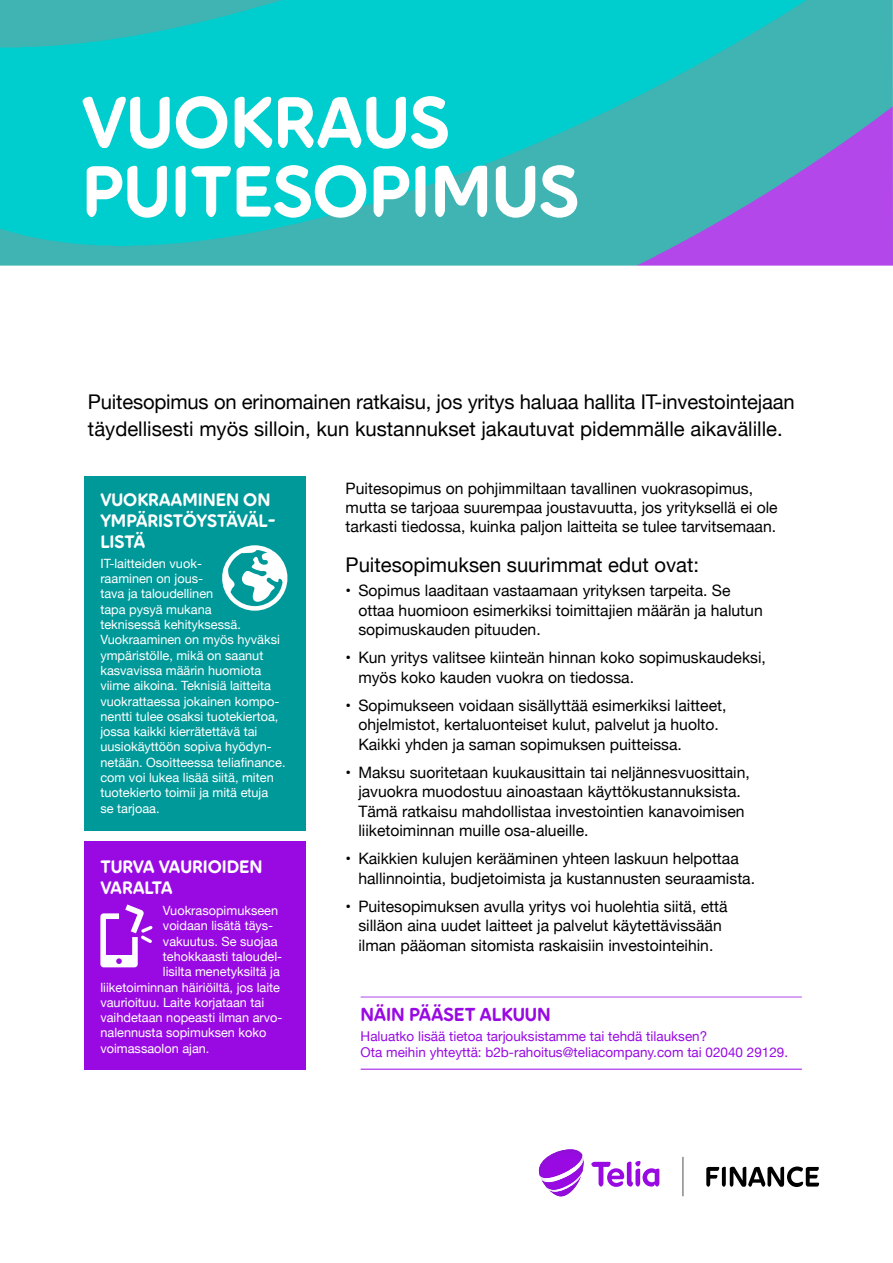
<style>
.page{position:relative;width:893px;height:1263px;background:#fff}
.page>*{position:absolute;margin:0;border:0;box-sizing:border-box;transform-origin:0 0}
.t1{font:72px "Pebble CAPS";color:#fff}
.ingress{font:20.25px/27px "Helvetica Neue";letter-spacing:-.005em;color:#000}
.mellanrubrik{font:20.25px "Helvetica Neue";color:#000}
.mellanrubrik-2{font:18.75px "Pebble CAPS";color:#990ae3}
.mellanrubrik-3{font:18px/21px "Pebble CAPS";color:#fff}
.Bröd{font:15.75px/19.5px "Helvetica Neue";color:#000}
.t2{font:13.5px "Helvetica Neue";color:#990ae3}
.t3{font:12.75px/15.3px "Helvetica Neue";color:#fff}
</style>
<div class="page">
<svg style="left:591px;top:1161px;width:68px;height:26px"></svg>
<img style="left:542px;top:1182px;width:5px;height:6px">
<img style="left:539px;top:1149px;width:43px;height:27px">
<img style="left:551px;top:1192px;width:20px;height:4px">
<img style="left:547px;top:1182px;width:32px;height:10px">
<img style="left:540px;top:1155px;width:44px;height:27px">
<svg style="left:706px;top:1166px;width:113px;height:21px"></svg>
<svg style="left:683px;top:1157px;width:1px;height:39px"></svg>
<img style="left:0;top:0;width:893px;height:266px">
<hr style="left:361px;top:997px;width:441px;height:1px;background:#b347eb">
<hr style="left:361px;top:1069px;width:441px;height:1px;background:#990ae3">
<div style="left:84px;top:476px;width:222px;height:354px;background:#099"></div>
<div style="left:84px;top:841px;width:222px;height:229px;background:#990ae3"></div>
<svg style="left:100px;top:904px;width:53px;height:63px"></svg>
<svg style="left:222px;top:545px;width:66px;height:66px"></svg>
<p class="t1" style="left:82px;top:77px;width:369px">VUOKRAUS</p>
<p class="t1" style="left:82px;top:146px;width:498px">PUITESOPIMUS</p>
<p class="ingress" style="left:88px;top:390px;width:708px">Puitesopimus on erinomainen ratkaisu, jos yritys haluaa hallita IT-investointejaan täydellisesti myös silloin, kun kustannukset jakautuvat pidemmälle aikavälille.</p>
<p class="mellanrubrik-3" style="left:100px;top:489px;width:177px">VUOKRAAMINEN ON<br>YMPÄRISTÖYSTÄVÄL-<br>LISTÄ</p>
<p class="t3" style="left:100px;top:556px;width:187px">IT-laitteiden vuok-<br>raaminen on jous-<br>tava ja taloudellinen<br>tapa pysyä mukana<br>teknisessä kehityksessä.<br>Vuokraaminen on myös hyväksi ympäristölle, mikä on saanut kasvavissa määrin huomiota viime aikoina. Teknisiä laitteita vuokrattaessa jokainen kompo&shy;nentti tulee osaksi tuotekiertoa, jossa kaikki kierrätettävä tai uusiokäyttöön sopiva hyödyn&shy;netään. Osoitteessa teliafinance. com voi lukea lisää siitä, miten tuotekierto toimii ja mitä etuja<br>se tarjoaa.</p>
<p class="mellanrubrik-3" style="left:100px;top:856px;width:164px">TURVA VAURIOIDEN<br>VARALTA</p>
<p class="t3" style="left:163px;top:903px;width:117px">Vuokrasopimukseen</p>
<p class="t3" style="left:163px;top:919px;width:112px">voidaan lisätä täys-</p>
<p class="t3" style="left:163px;top:934px;width:116px">vakuutus. Se suojaa</p>
<p class="t3" style="left:163px;top:949px;width:121px">tehokkaasti taloudel-</p>
<p class="t3" style="left:163px;top:965px;width:118px">lisilta menetyksiltä ja</p>
<p class="t3" style="left:100px;top:980px;width:181px">liiketoiminnan häiriöiltä, jos laite</p>
<p class="t3" style="left:100px;top:995px;width:165px">vaurioituu. Laite korjataan tai</p>
<p class="t3" style="left:100px;top:1011px;width:184px">vaihdetaan nopeasti ilman arvo-</p>
<p class="t3" style="left:100px;top:1026px;width:168px">nalennusta sopimuksen koko</p>
<p class="t3" style="left:100px;top:1041px;width:111px">voimassaolon ajan.</p>
<p class="Bröd" style="left:346px;top:480px;width:434px;line-height:18.9px">Puitesopimus on pohjimmiltaan tavallinen vuokrasopimus, mutta se tarjoaa suurempaa joustavuutta, jos yrityksellä ei ole tarkasti tiedossa, kuinka paljon laitteita se tulee tarvitsemaan.</p>
<p class="mellanrubrik" style="left:346px;top:550px;width:355px">Puitesopimuksen suurimmat edut ovat:</p>
<p class="Bröd" style="left:358px;top:582px;width:406px;text-indent:-13px">• Sopimus laaditaan vastaamaan yrityksen tarpeita. Se ottaa huomioon esimerkiksi toimittajien määrän ja halutun sopimuskauden pituuden.</p>
<p class="Bröd" style="left:358px;top:649px;width:409px;text-indent:-13px">• Kun yritys valitsee kiinteän hinnan koko sopimuskaudeksi, myös koko kauden vuokra on tiedossa.</p>
<p class="Bröd" style="left:358px;top:696px;width:370px;text-indent:-13px">• Sopimukseen voidaan sisällyttää esimerkiksi laitteet, ohjelmistot, kertaluonteiset kulut, palvelut ja huolto.<br>Kaikki yhden ja saman sopimuksen puitteissa.</p>
<p class="Bröd" style="left:358px;top:763px;width:393px;text-indent:-13px">• Maksu suoritetaan kuukausittain tai neljännesvuosittain, javuokra muodostuu ainoastaan käyttökustannuksista.<br>Tämä ratkaisu mahdollistaa investointien kanavoimisen liiketoiminnan muille osa-alueille.</p>
<p class="Bröd" style="left:358px;top:850px;width:398px;text-indent:-13px">• Kaikkien kulujen kerääminen yhteen laskuun helpottaa hallinnointia, budjetoimista ja kustannusten seuraamista.</p>
<p class="Bröd" style="left:346px;top:897px;width:384px;text-align:center">• Puitesopimuksen avulla yritys voi huolehtia siitä, että silläon aina uudet laitteet ja palvelut käytettävissään ilman pääoman sitomista raskaisiin investointeihin.</p>
<p class="mellanrubrik-2" style="left:361px;top:1003px;width:192px">NÄIN PÄÄSET ALKUUN</p>
<p class="t2" style="left:361px;top:1026px;width:348px">Haluatko lisää tietoa tarjouksistamme tai tehdä tilauksen?</p>
<p class="t2" style="left:361px;top:1042px;width:429px">Ota meihin yhteyttä: b2b-rahoitus@teliacompany.com tai 02040 29129.</p>
</div>
